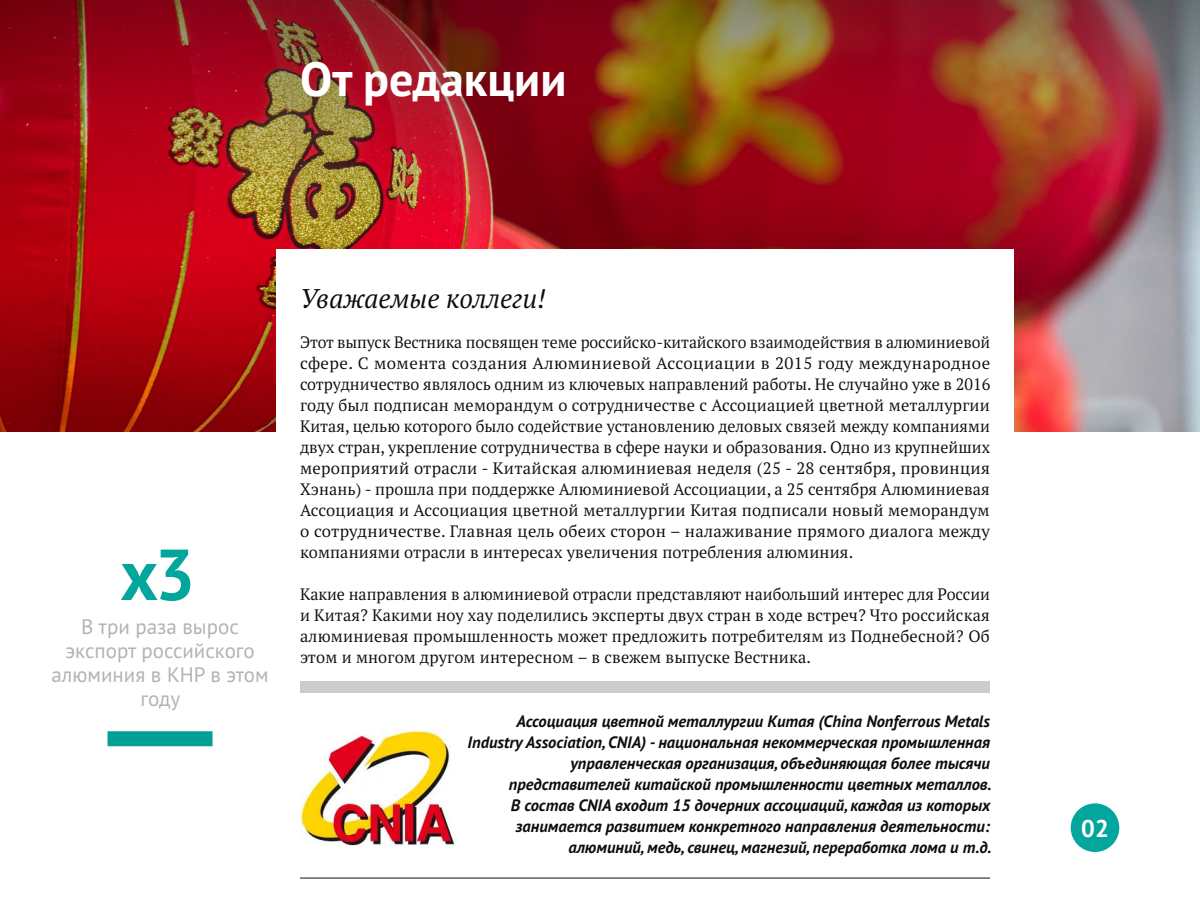
<style>
.page{position:relative;width:1200px;height:900px;background:#fff}
.page>*{position:absolute;margin:0;border:0;box-sizing:border-box;transform-origin:0 0}
.t1{font:700 72px "PT Sans Pro";color:#03a69c}
.t2{font:700 48px "PT Sans Pro";color:#fff}
.t3{font:italic 27px "PT Serif Pro";color:#0d0d0d}
.t4{font:700 24.3px "PT Sans Pro";color:#fff}
.t5{font:21px/24px "PT Sans Pro";color:#b3b3b3;text-align:center}
.t6{font:16.5px/21px "PT Serif Pro";letter-spacing:.01em;color:#0d0d0d;text-align:justify}
.t7{font:italic 700 16.5px/21px "PT Sans Pro";color:#0d0d0d;text-align:right}
</style>
<div class="page">
<div style="left:1071px;top:803px;width:48px;height:49px;background:#03a69c;border-radius:50%"></div>
<img style="left:0;top:255px;width:1200px;height:177px">
<img style="left:0;top:0;width:1200px;height:255px">
<div style="left:276px;top:249px;width:738px;height:291px;background:#fff"></div>
<div style="left:300px;top:681px;width:690px;height:12px;background:#ccc"></div>
<hr style="left:300px;top:878px;width:690px;height:1px;background:#0d0d0d">
<img style="left:300px;top:730px;width:155px;height:116px">
<div style="left:108px;top:731px;width:105px;height:15px;background:#00a099"></div>
<h2 class="t2" style="left:300px;top:48px;width:268px">От редакции</h2>
<h1 class="t1" style="left:120px;top:527px;width:77px">х3</h1>
<p class="t5" style="left:51px;top:614px;width:219px">В три раза вырос экспорт российского алюминия в КНР в этом году</p>
<h3 class="t3" style="left:300px;top:280px;width:248px">Уважаемые коллеги!</h3>
<p class="t6" style="left:300px;top:331px;width:692px">Этот выпуск Вестника посвящен теме российско-китайского взаимодействия в алюминиевой сфере. С момента создания Алюминиевой Ассоциации в 2015 году международное сотрудничество являлось одним из ключевых направлений работы. Не случайно уже в 2016 году был подписан меморандум о сотрудничестве с Ассоциацией цветной металлургии Китая, целью которого было содействие установлению деловых связей между компаниями двух стран, укрепление сотрудничества в сфере науки и образования. Одно из крупнейших мероприятий отрасли - Китайская алюминиевая неделя (25 - 28 сентября, провинция Хэнань) - прошла при поддержке Алюминиевой Ассоциации, а 25 сентября Алюминиевая Ассоциация и Ассоциация цветной металлургии Китая подписали новый меморандум о сотрудничестве. Главная цель обеих сторон – налаживание прямого диалога между компаниями отрасли в интересах увеличения потребления алюминия.</p>
<p class="t6" style="left:300px;top:583px;width:692px">Какие направления в алюминиевой отрасли представляют наибольший интерес для России и Китая? Какими ноу хау поделились эксперты двух стран в ходе встреч? Что российская алюминиевая промышленность может предложить потребителям из Поднебесной? Об этом и многом другом интересном – в свежем выпуске Вестника.</p>
<p class="t7" style="left:468px;top:710px;width:526px">Ассоциация цветной металлургии Китая (China Nonferrous Metals Industry Association, CNIA) - национальная некоммерческая промышленная управленческая организация, объединяющая более тысячи представителей китайской промышленности цветных металлов.<br>В состав CNIA входит 15 дочерних ассоциаций, каждая из которых занимается развитием конкретного направления деятельности: алюминий, медь, свинец, магнезий, переработка лома и т.д.</p>
<h3 class="t4" style="left:1081px;top:813px;width:29px">02</h3>
</div>
